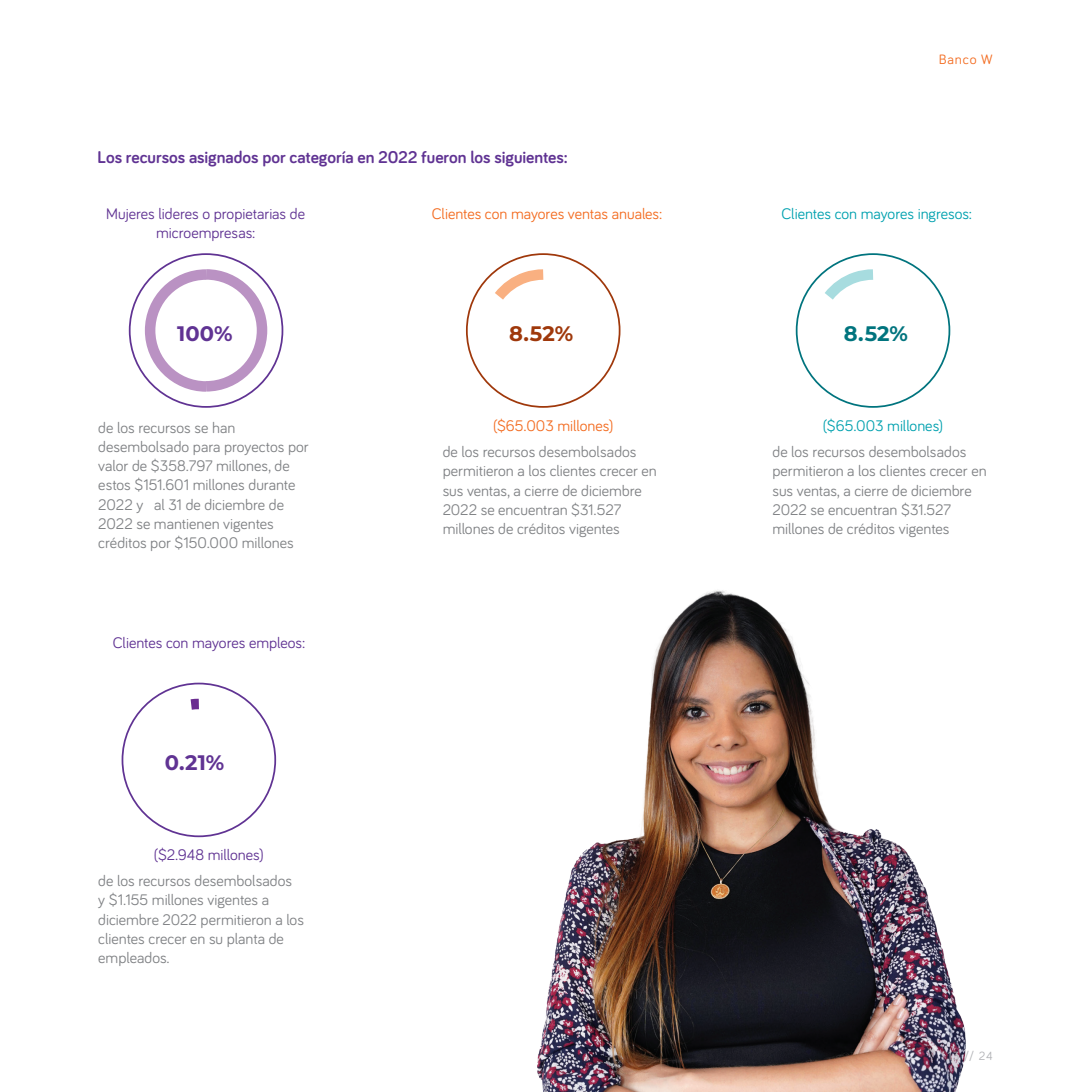
<style>
.page{position:relative;width:1092px;height:1092px;background:#fff}
.page>*{position:absolute;margin:0;border:0;box-sizing:border-box;transform-origin:0 0}
.t1{font:100 21px "Montserrat";color:#603393}
.t2{font:100 21px "Montserrat";color:#9f380b}
.t3{font:100 21px "Montserrat";color:#00747e}
.t4{font:700 17.5px "Bariol";color:#603393}
.t5{font:15.75px/19.2px "Bariol";color:#808285}
.t6{font:15.75px/19.2px "Bariol";color:#603393;text-align:center}
.t7{font:15.75px "Bariol";color:#f36c21}
.t8{font:15.75px "Bariol";color:#00a1af}
.t9{font:14px "Bariol";letter-spacing:.06em;color:#f36c21}
.t10{font:12.25px "Bariol";color:#b0b1b5}
</style>
<div class="page">
<svg style="left:484px;top:264px;width:60px;height:36px"></svg>
<svg style="left:814px;top:264px;width:60px;height:36px"></svg>
<svg style="left:140px;top:264px;width:132px;height:133px"></svg>
<img style="left:537px;top:590px;width:429px;height:501px">
<svg style="left:190px;top:698px;width:9px;height:12px"></svg>
<p class="t4" style="left:98px;top:145px;width:471px">Los recursos asignados por categoría en 2022 fueron los siguientes:</p>
<p class="t6" style="left:106px;top:203px;width:200px">Mujeres lideres o propietarias de microempresas:</p>
<p class="t7" style="left:431px;top:203px;width:232px">Clientes con mayores ventas anuales:</p>
<h1 class="t1" style="left:177px;top:319px;width:57px">100%</h1>
<h1 class="t2" style="left:509px;top:319px;width:66px">8.52%</h1>
<p class="t5" style="left:98px;top:417px;width:212px">de los recursos se han desembolsado para proyectos por valor de $358.797 millones, de estos $151.601 millones durante<br>2022 y al 31 de diciembre de<br>2022 se mantienen vigentes créditos por $150.000 millones</p>
<p class="t6" style="left:113px;top:632px;width:193px">Clientes con mayores empleos:</p>
<h1 class="t1" style="left:165px;top:748px;width:61px">0.21%</h1>
<p class="t6" style="left:154px;top:844px;width:111px">($2.948 millones)</p>
<p class="t5" style="left:98px;top:870px;width:207px">de los recursos desembolsados<br>y $1.155 millones vigentes a diciembre 2022 permitieron a los clientes crecer en su planta de empleados.</p>
<p class="t7" style="left:493px;top:415px;width:122px">($65.003 millones)</p>
<p class="t5" style="left:442px;top:441px;width:215px">de los recursos desembolsados permitieron a los clientes crecer en sus ventas, a cierre de diciembre<br>2022 se encuentran $31.527 millones de créditos vigentes</p>
<p class="t9" style="left:938px;top:50px;width:56px">Banco W</p>
<p class="t8" style="left:781px;top:203px;width:192px">Clientes con mayores ingresos:</p>
<h1 class="t3" style="left:843px;top:319px;width:66px">8.52%</h1>
<p class="t8" style="left:822px;top:415px;width:122px">($65.003 millones)</p>
<p class="t5" style="left:772px;top:441px;width:215px">de los recursos desembolsados permitieron a los clientes crecer en sus ventas, a cierre de diciembre<br>2022 se encuentran $31.527 millones de créditos vigentes</p>
<p class="t10" style="left:947px;top:1047px;width:47px">13 // 24</p>
</div>
